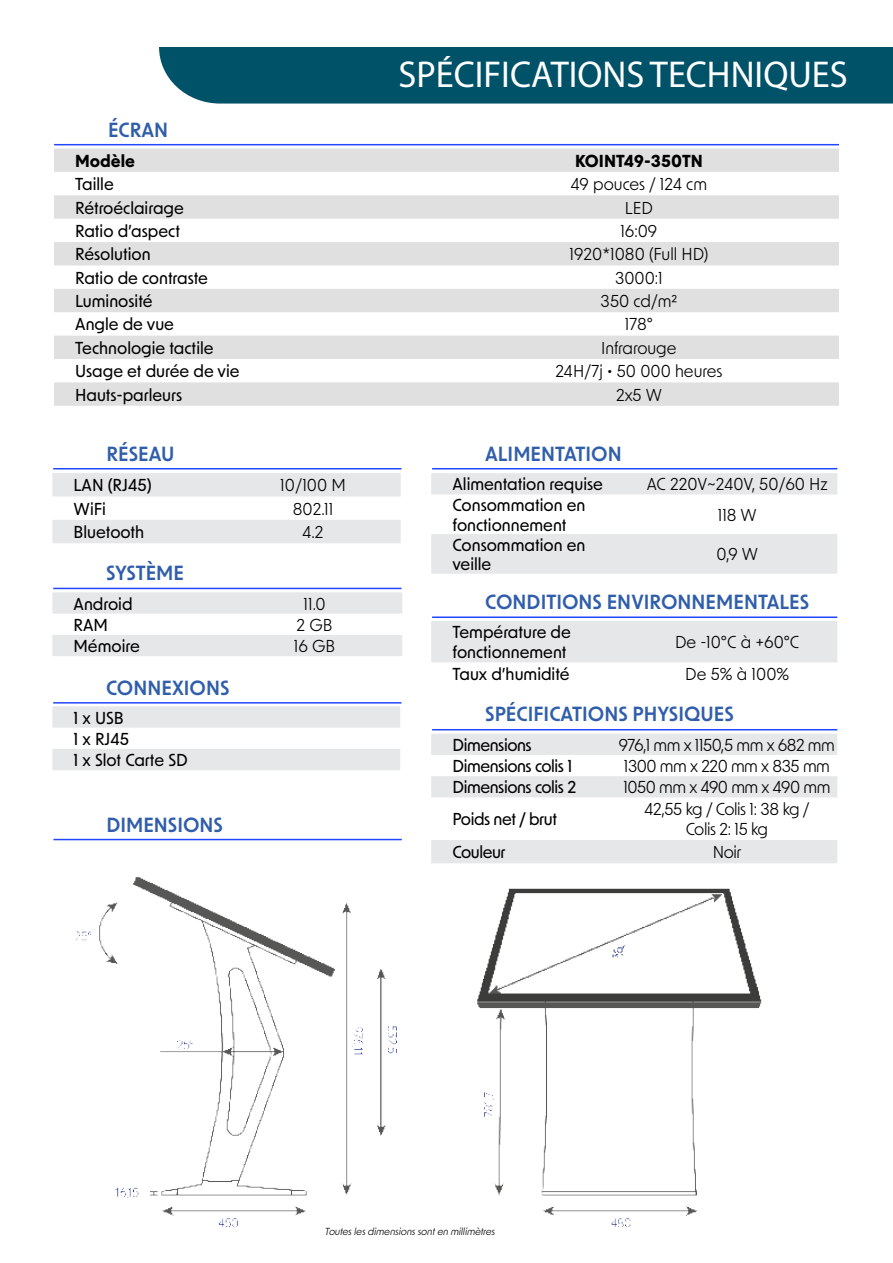
<style>
.page{position:relative;width:893px;height:1263px;background:#fff}
.page>*{position:absolute;margin:0;border:0;box-sizing:border-box;transform-origin:0 0}
.t1{font:37.5px "Myriad Pro";color:#fff}
.t2{font:600 19.5px "New Order";color:#305eab}
.t3{font:500 16.5px/19.8px "New Order";color:#000}
.t4{font:16.5px "New Order";color:#000}
.t5{font:500 16.5px "New Order";letter-spacing:-.025em;color:#000}
.t6{font:16.5px "New Order";letter-spacing:-.03em;color:#000}
.t7{font:16.5px/19.8px "New Order";letter-spacing:-.025em;color:#000;text-align:center}
.t8{font:700 16.5px "New Order";color:#000}
.t9{font:italic 9.75px "New Order";color:#000}
</style>
<div class="page">
<svg style="left:54px;top:148px;width:785px;height:258px;fill:#e0e0e0"></svg>
<hr style="left:54px;top:144px;width:785px;height:1px;background:#2245ff">
<svg style="left:52px;top:473px;width:349px;height:70px"></svg>
<hr style="left:53px;top:468px;width:348px;height:1px;background:#2245ff">
<svg style="left:52px;top:592px;width:350px;height:64px"></svg>
<svg style="left:52px;top:706px;width:348px;height:64px"></svg>
<svg style="left:431px;top:473px;width:406px;height:101px"></svg>
<div style="left:431px;top:621px;width:406px;height:41px;background:#e6e7e9"></div>
<hr style="left:53px;top:588px;width:348px;height:1px;background:#2245ff">
<hr style="left:53px;top:702px;width:348px;height:1px;background:#2245ff">
<svg style="left:431px;top:734px;width:406px;height:129px;fill:#eaebed"></svg>
<hr style="left:432px;top:468px;width:405px;height:1px;background:#2245ff">
<hr style="left:432px;top:616px;width:405px;height:2px;background:#2245ff">
<hr style="left:432px;top:729px;width:405px;height:1px;background:#2245ff">
<img style="left:75px;top:878px;width:687px;height:350px">
<hr style="left:53px;top:839px;width:349px;height:1px;background:#2245ff">
<div style="left:159px;top:47px;width:734px;height:57px;background:#005269"></div>
<p class="t2" style="left:108px;top:117px;width:62px">ÉCRAN</p>
<p class="t1" style="left:399px;top:51px;width:451px">SPÉCIFICATIONS TECHNIQUES</p>
<p class="t8" style="left:75px;top:150px;width:61px">Modèle</p>
<p class="t8" style="left:575px;top:150px;width:129px">KOINT49-350TN</p>
<p class="t3" style="left:75px;top:174px;width:40px">Taille</p>
<p class="t4" style="left:571px;top:173px;width:138px">49 pouces / 124 cm</p>
<p class="t3" style="left:75px;top:197px;width:110px">Rétroéclairage</p>
<p class="t4" style="left:625px;top:197px;width:30px">LED</p>
<p class="t3" style="left:75px;top:220px;width:106px">Ratio d’aspect</p>
<p class="t4" style="left:620px;top:220px;width:39px">16:09</p>
<p class="t3" style="left:75px;top:244px;width:77px">Résolution</p>
<p class="t4" style="left:569px;top:244px;width:140px">1920*1080 (Full HD)</p>
<p class="t3" style="left:75px;top:267px;width:134px">Ratio de contraste</p>
<p class="t4" style="left:615px;top:267px;width:49px">3000:1</p>
<p class="t3" style="left:75px;top:290px;width:79px">Luminosité</p>
<p class="t4" style="left:601px;top:290px;width:78px">350 cd/m2</p>
<p class="t3" style="left:75px;top:314px;width:100px">Angle de vue</p>
<p class="t4" style="left:625px;top:314px;width:30px">178°</p>
<p class="t3" style="left:75px;top:337px;width:140px">Technologie tactile</p>
<p class="t4" style="left:601px;top:337px;width:77px">Infrarouge</p>
<p class="t3" style="left:75px;top:361px;width:166px">Usage et durée de vie</p>
<p class="t4" style="left:555px;top:361px;width:168px">24H/7j • 50 000 heures</p>
<p class="t3" style="left:75px;top:384px;width:108px">Hauts-parleurs</p>
<p class="t4" style="left:616px;top:384px;width:48px">2x5 W</p>
<p class="t2" style="left:106px;top:441px;width:70px">RÉSEAU</p>
<p class="t3" style="left:74px;top:475px;width:80px">LAN (RJ45)</p>
<p class="t4" style="left:280px;top:475px;width:67px">10/100 M</p>
<p class="t3" style="left:74px;top:498px;width:34px">WiFi</p>
<p class="t4" style="left:293px;top:498px;width:42px">802.11</p>
<p class="t3" style="left:74px;top:521px;width:72px">Bluetooth</p>
<p class="t4" style="left:303px;top:521px;width:23px">4.2</p>
<p class="t2" style="left:106px;top:561px;width:80px">SYSTÈME</p>
<p class="t3" style="left:74px;top:593px;width:60px">Android</p>
<p class="t4" style="left:303px;top:593px;width:24px">11.0</p>
<p class="t3" style="left:74px;top:614px;width:36px">RAM</p>
<p class="t4" style="left:297px;top:614px;width:38px">2 GB</p>
<p class="t3" style="left:74px;top:635px;width:68px">Mémoire</p>
<p class="t4" style="left:294px;top:635px;width:43px">16 GB</p>
<p class="t2" style="left:106px;top:675px;width:125px">CONNEXIONS</p>
<p class="t3" style="left:74px;top:707px;width:52px">1 x USB</p>
<p class="t3" style="left:74px;top:728px;width:57px">1 x RJ45</p>
<p class="t3" style="left:74px;top:749px;width:116px">1 x Slot Carte SD</p>
<p class="t2" style="left:106px;top:812px;width:118px">DIMENSIONS</p>
<p class="t2" style="left:485px;top:441px;width:138px">ALIMENTATION</p>
<p class="t3" style="left:452px;top:474px;width:152px">Alimentation requise</p>
<p class="t4" style="left:647px;top:474px;width:183px">AC 220V~240V, 50/60 Hz</p>
<p class="t3" style="left:452px;top:494px;width:134px">Consommation en fonctionnement</p>
<p class="t4" style="left:718px;top:504px;width:41px">118 W</p>
<p class="t3" style="left:452px;top:534px;width:134px">Consommation en veille</p>
<p class="t4" style="left:716px;top:544px;width:43px">0,9 W</p>
<p class="t2" style="left:485px;top:589px;width:326px">CONDITIONS ENVIRONNEMENTALES</p>
<p class="t3" style="left:452px;top:622px;width:120px">Température de fonctionnement</p>
<p class="t4" style="left:675px;top:631px;width:126px">De -10°C à +60°C</p>
<p class="t3" style="left:452px;top:663px;width:119px">Taux d’humidité</p>
<p class="t4" style="left:685px;top:663px;width:106px">De 5% à 100%</p>
<p class="t2" style="left:485px;top:702px;width:250px">SPÉCIFICATIONS PHYSIQUES</p>
<p class="t5" style="left:452px;top:734px;width:81px">Dimensions</p>
<p class="t6" style="left:619px;top:734px;width:218px">976,1 mm x 1150,5 mm x 682 mm</p>
<p class="t5" style="left:452px;top:755px;width:121px">Dimensions colis 1</p>
<p class="t6" style="left:624px;top:755px;width:208px">1300 mm x 220 mm x 835 mm</p>
<p class="t5" style="left:452px;top:777px;width:125px">Dimensions colis 2</p>
<p class="t6" style="left:623px;top:777px;width:209px">1050 mm x 490 mm x 490 mm</p>
<p class="t5" style="left:452px;top:809px;width:106px">Poids net / brut</p>
<p class="t7" style="left:644px;top:799px;width:167px">42,55 kg / Colis 1: 38 kg /<br>Colis 2: 15 kg</p>
<p class="t5" style="left:452px;top:841px;width:55px">Couleur</p>
<p class="t4" style="left:713px;top:842px;width:30px">Noir</p>
<p class="t9" style="left:325px;top:1225px;width:174px">Touteslesdimensionssonten millimètres</p>
</div>
